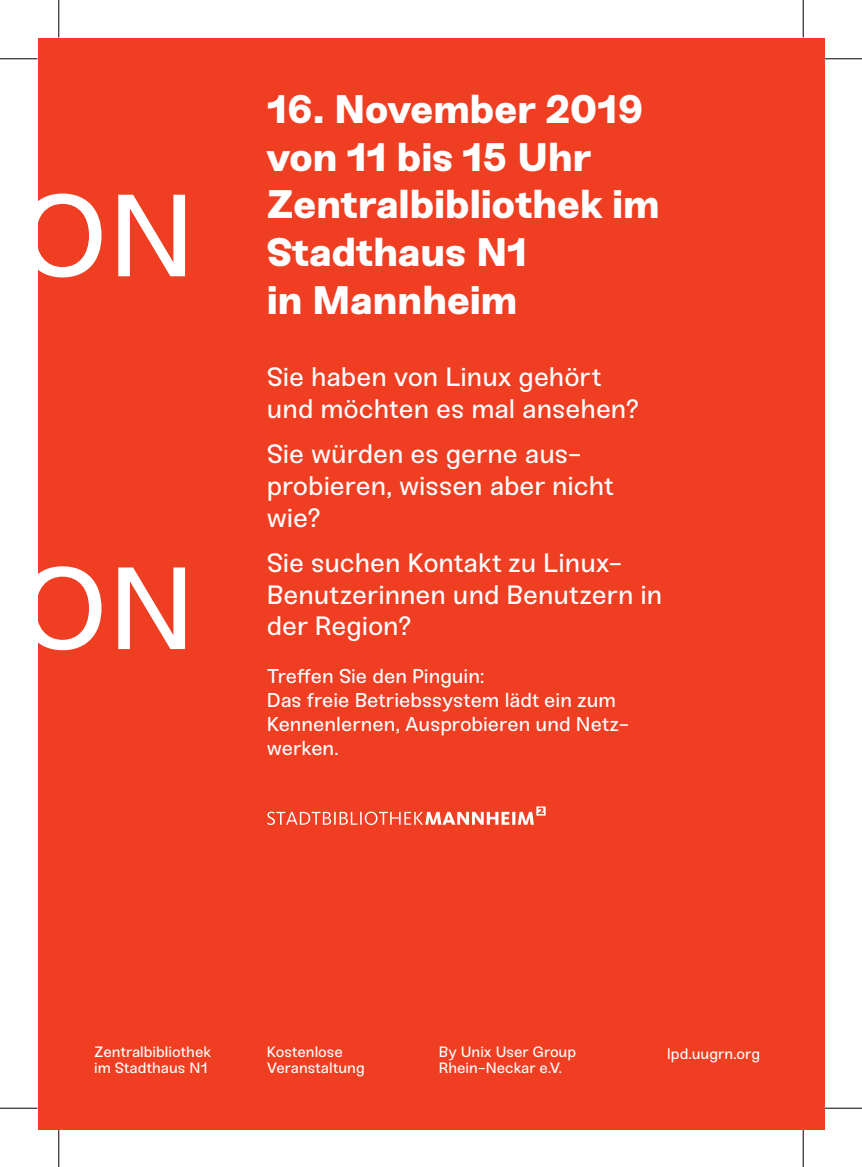
<style>
.page{position:relative;width:862px;height:1167px;background:#fff}
.page>*{position:absolute;margin:0;border:0;box-sizing:border-box;transform-origin:0 0}
.t1{font:500 116.5px "Sneak";letter-spacing:.005em;color:#fff}
.t2{font:900 39.75px "Sneak";color:#fff}
.t3{font:500 26.5px/31.8px "Sneak";color:#fff}
.t4{font:500 20px/24px "Sneak";color:#fff}
.t5{font:500 15px "Sneak";color:#fff}
</style>
<div class="page">
<div style="left:38px;top:38px;width:786px;height:1091px;background:#ef3e22"></div>
<svg style="left:267px;top:806px;width:278px;height:19px"></svg>
<hr style="left:0;top:58px;width:38px;height:1px;background:#000">
<hr style="left:824px;top:58px;width:38px;height:1px;background:#000">
<hr style="left:0;top:1107px;width:38px;height:1px;background:#000">
<hr style="left:824px;top:1107px;width:38px;height:1px;background:#000">
<hr style="left:58px;top:0;width:1px;height:37px;background:#000">
<hr style="left:58px;top:1129px;width:1px;height:37px;background:#000">
<hr style="left:802px;top:0;width:1px;height:37px;background:#000">
<hr style="left:802px;top:1129px;width:1px;height:37px;background:#000">
<p class="t1" style="left:-14px;top:165px;width:210px">ION</p>
<p class="t1" style="left:-14px;top:538px;width:210px">ION</p>
<p class="t2" style="left:267px;top:84px;width:378px">16. November 2019</p>
<p class="t2" style="left:267px;top:131px;width:326px">von 11 bis 15 Uhr</p>
<p class="t2" style="left:267px;top:179px;width:394px">Zentralbibliothek im</p>
<p class="t2" style="left:267px;top:227px;width:262px">Stadthaus N1</p>
<p class="t2" style="left:267px;top:275px;width:252px">in Mannheim</p>
<p class="t3" style="left:267px;top:361px;width:374px">Sie haben von Linux gehört und möchten es mal ansehen?</p>
<p class="t3" style="left:267px;top:438px;width:349px">Sie würden es gerne aus&shy;probieren, wissen aber nicht wie?</p>
<p class="t3" style="left:267px;top:547px;width:397px">Sie suchen Kontakt zu Linux-<br>Benutzerinnen und Benutzern in der Region?</p>
<p class="t4" style="left:267px;top:664px;width:364px">Treffen Sie den Pinguin:<br>Das freie Betriebssystem lädt ein zum<br>Kennenlernen, Ausprobieren und Netz&shy;werken.</p>
<p class="t5" style="left:94px;top:1042px;width:118px">Zentralbibliothek</p>
<p class="t5" style="left:94px;top:1058px;width:115px">im Stadthaus N1</p>
<p class="t5" style="left:267px;top:1042px;width:78px">Kostenlose</p>
<p class="t5" style="left:267px;top:1058px;width:99px">Veranstaltung</p>
<p class="t5" style="left:439px;top:1042px;width:139px">By Unix User Group</p>
<p class="t5" style="left:667px;top:1044px;width:94px">lpd.uugrn.org</p>
<p class="t5" style="left:439px;top:1058px;width:125px">Rhein-Neckar e.V.</p>
</div>
